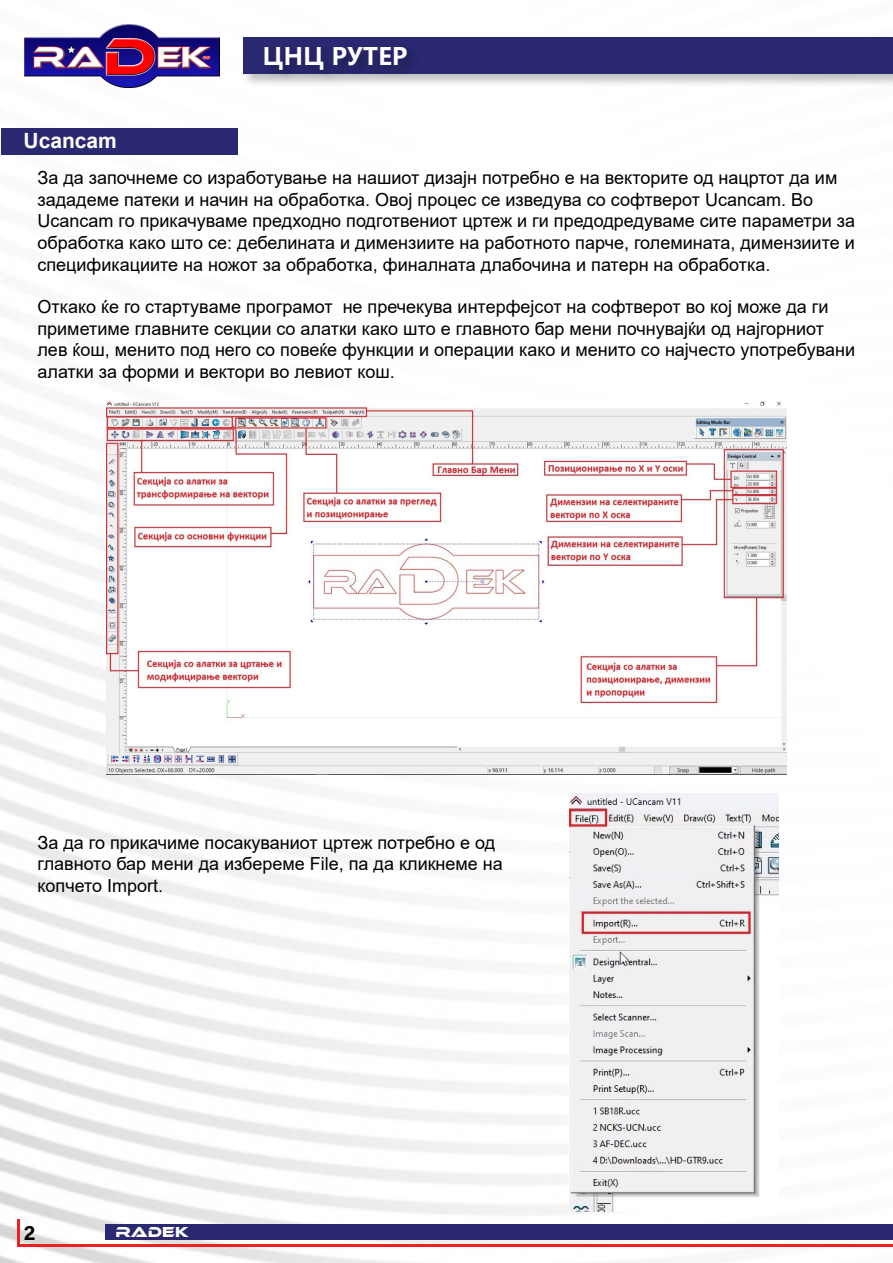
<style>
.page{position:relative;width:893px;height:1263px;background:#fff}
.page>*{position:absolute;margin:0;border:0;box-sizing:border-box;transform-origin:0 0}
.t1{font:700 24px "Microsoft Ya Hei UI";color:#fff}
.t2{font:700 21px "Arial";color:#fff}
.t3{font:21px "Acumin Variable Concept";color:#000}
.t4{font:18px/21.6px "Arial";color:#000}
.t5{font:15px "Ethnocentric Rg";color:#fff}
</style>
<div class="page">
<img style="left:0;top:37px;width:893px;height:1226px">
<div style="left:241px;top:35px;width:652px;height:53px;background:#000;opacity:.25"></div>
<div style="left:244px;top:37px;width:649px;height:37px;background:#292870"></div>
<img style="left:24px;top:24px;width:195px;height:64px">
<div style="left:263px;top:44px;width:157px;height:39px;background:#000;opacity:.25"></div>
<div style="left:105px;top:1224px;width:788px;height:15px;background:#292870"></div>
<hr style="left:17px;top:1219px;width:3px;height:27px;background:#ed2124">
<hr style="left:18px;top:1244px;width:875px;height:2px;background:#ed2124">
<div style="left:1px;top:128px;width:237px;height:27px;background:#292870"></div>
<img style="left:106px;top:400px;width:680px;height:375px">
<img style="left:569px;top:794px;width:209px;height:418px">
<p class="t2" style="left:24px;top:126px;width:95px">Ucancam</p>
<h1 class="t1" style="left:262px;top:40px;width:147px">ЦНЦ РУТЕР</h1>
<p class="t4" style="left:38px;top:167px;width:819px">За да започнеме со изработување на нашиот дизајн потребно е на векторите од нацртот да им зададеме патеки и начин на обработка. Овој процес се изведува со софтверот Ucancam. Во Ucancam го прикачуваме предходно подготвениот цртеж и ги предодредуваме сите параметри за обработка како што се: дебелината и димензиите на работното парче, големината, димензиите и спецификациите на ножот за обработка, финалната длабочина и патерн на обработка.</p>
<p class="t4" style="left:38px;top:296px;width:819px">Откако ќе го стартуваме програмот не пречекува интерфејсот на софтверот во кој може да ги приметиме главните секции со алатки како што е главното бар мени почнувајќи од најгорниот лев ќош, менито под него со повеќе функции и операции како и менито со најчесто употребувани алатки за форми и вектори во левиот кош.</p>
<p class="t4" style="left:38px;top:832px;width:467px">За да го прикачиме посакуваниот цртеж потребно е од главното бар мени да избереме File, па да кликнеме на копчето Import.</p>
<p class="t3" style="left:24px;top:1218px;width:13px">2</p>
<p class="t5" style="left:116px;top:1222px;width:75px">RADEK</p>
</div>
